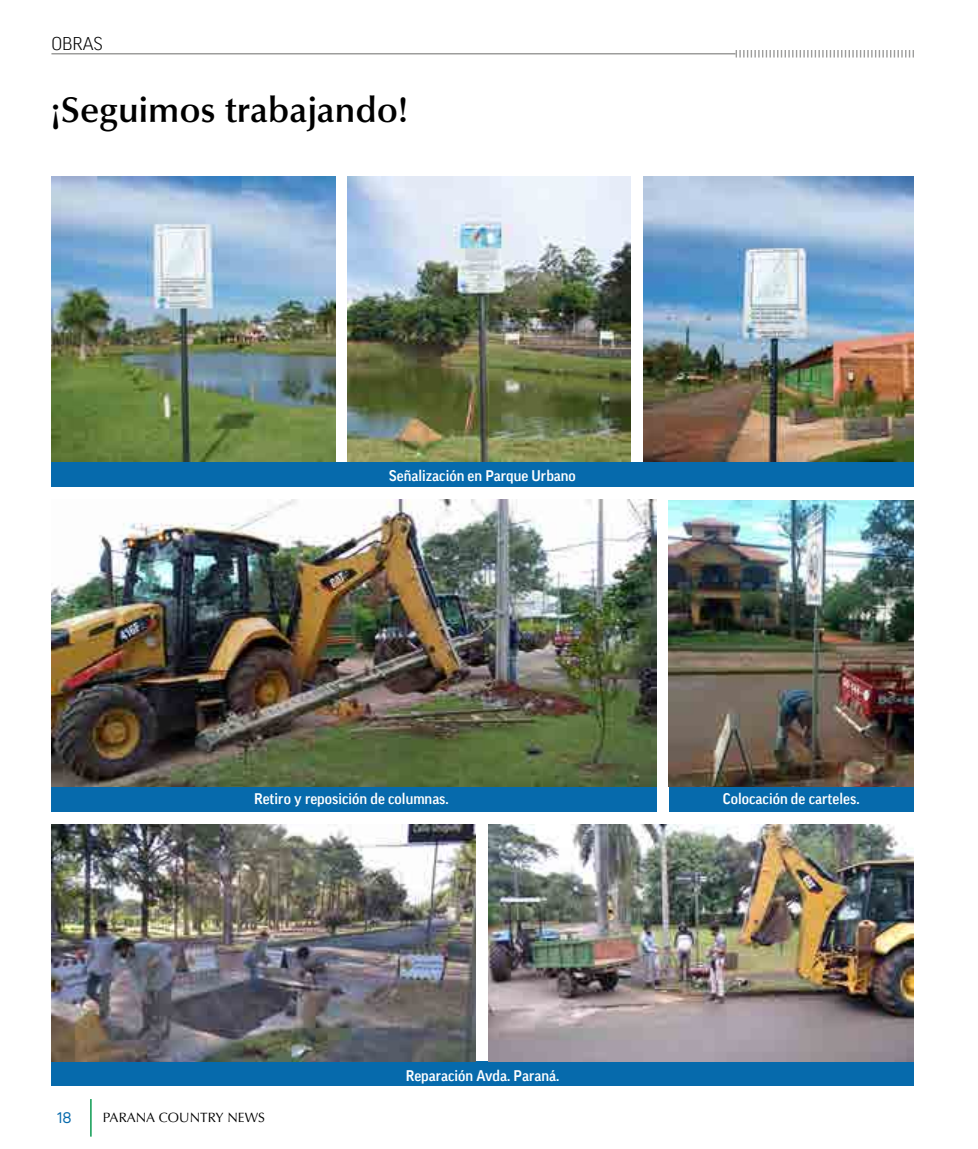
<style>
.page{position:relative;width:978px;height:1149px;background:#fff}
.page>*{position:absolute;margin:0;border:0;box-sizing:border-box;transform-origin:0 0}
.t1{font:600 36px "Optima LT Std";color:#000}
.t2{font:300 18px "FF Good Pro";color:#000}
.t3{font:500 15px "FF Good Pro";color:#fff}
.t4{font:15px "Uni Neue";color:#066aac}
.t5{font:13.5px "Optima LT Std";color:#000}
</style>
<div class="page">
<div style="left:52px;top:462px;width:862px;height:25px;background:#066aac"></div>
<img style="left:669px;top:500px;width:245px;height:286px">
<div style="left:669px;top:786px;width:245px;height:25px;background:#066aac"></div>
<div style="left:51px;top:1061px;width:863px;height:25px;background:#066aac"></div>
<img style="left:51px;top:499px;width:605px;height:287px">
<img style="left:643px;top:176px;width:271px;height:285px">
<img style="left:347px;top:176px;width:283px;height:285px">
<img style="left:51px;top:176px;width:285px;height:285px">
<img style="left:51px;top:824px;width:425px;height:237px">
<img style="left:489px;top:824px;width:425px;height:237px">
<div style="left:51px;top:786px;width:605px;height:25px;background:#066aac"></div>
<hr style="left:90px;top:1098px;width:2px;height:38px;background:#0b9a51">
<hr style="left:51px;top:53px;width:685px;height:1px;background:#9d9d9c">
<svg style="left:736px;top:50px;width:178px;height:7px"></svg>
<p class="t2" style="left:51px;top:33px;width:53px">OBRAS</p>
<h1 class="t1" style="left:51px;top:89px;width:359px">¡Seguimos trabajando!</h1>
<p class="t3" style="left:389px;top:466px;width:188px">Señalización en Parque Urbano</p>
<p class="t3" style="left:254px;top:790px;width:196px">Retiro y reposición de columnas.</p>
<p class="t3" style="left:723px;top:789px;width:138px">Colocación de carteles.</p>
<p class="t4" style="left:57px;top:1108px;width:16px">18</p>
<p class="t5" style="left:103px;top:1108px;width:164px">PARANA COUNTRY NEWS</p>
<p class="t3" style="left:406px;top:1066px;width:155px">Reparación Avda. Paraná.</p>
</div>
